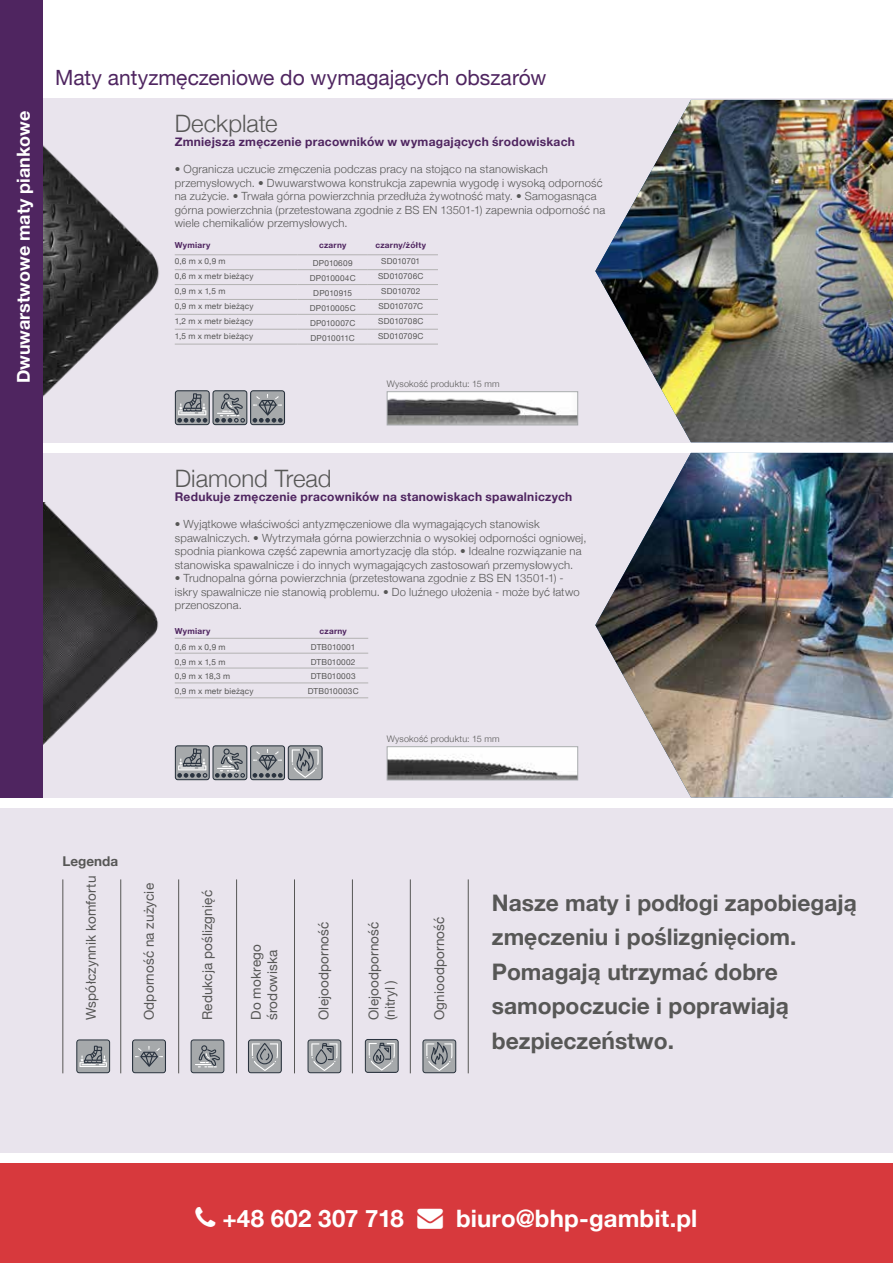
<style>
.page{position:relative;width:893px;height:1263px;background:#fff}
.page>*{position:absolute;margin:0;border:0;box-sizing:border-box;transform-origin:0 0}
.t1{font:700 24px "Helvetica Neue";letter-spacing:.005em;color:#fff}
.t2{font:300 24px "Helvetica Neue";color:#575756}
.t3{font:700 22.8px/34.7px "Helvetica Neue";color:#575756}
.t4{font:21px "Helvetica Neue";color:#4f2560}
.t5{font:700 18px "Helvetica Neue";color:#fff}
.t6{font:13.5px/16.2px "Helvetica Neue";letter-spacing:.01em;color:#575756}
.t7{font:700 13.5px "Helvetica Neue";color:#575756}
.t8{font:700 12px "Helvetica Neue";letter-spacing:.02em;color:#4f2560}
.t9{font:300 11.25px/13.5px "Helvetica Neue";letter-spacing:.02em;color:#575756}
.t10{font:300 9px "Helvetica Neue";letter-spacing:.025em;color:#575756}
.t11{font:8.25px "Helvetica Neue";letter-spacing:.02em;color:#575756}
.t12{font:8.25px "Helvetica Neue";color:#575756}
.t13{font:700 8.25px "Helvetica Neue";letter-spacing:.035em;color:#4f2560}
</style>
<div class="page">
<div style="left:0;top:98px;width:893px;height:344px;background:#e9e4ed"></div>
<div style="left:0;top:808px;width:893px;height:344px;background:#e9e4ed"></div>
<div style="left:0;top:453px;width:893px;height:344px;background:#e9e4ed"></div>
<img style="left:595px;top:453px;width:298px;height:344px">
<img style="left:595px;top:100px;width:298px;height:342px">
<img style="left:389px;top:748px;width:187px;height:30px">
<div style="left:387px;top:746px;width:191px;height:34px;border:1px solid #a6a9ab"></div>
<img style="left:389px;top:393px;width:187px;height:30px">
<div style="left:387px;top:391px;width:191px;height:34px;border:1px solid #a6a9ab"></div>
<img style="left:43px;top:145px;width:116px;height:252px">
<img style="left:43px;top:503px;width:116px;height:241px">
<div style="left:0;top:0;width:43px;height:797px;background:#4f2560"></div>
<svg style="left:76px;top:1039px;width:34px;height:34px"></svg>
<svg style="left:132px;top:1039px;width:34px;height:34px"></svg>
<svg style="left:190px;top:1039px;width:34px;height:34px"></svg>
<svg style="left:248px;top:1039px;width:34px;height:34px"></svg>
<svg style="left:307px;top:1039px;width:34px;height:34px"></svg>
<svg style="left:365px;top:1039px;width:34px;height:34px"></svg>
<svg style="left:422px;top:1039px;width:34px;height:34px"></svg>
<svg style="left:175px;top:745px;width:148px;height:35px"></svg>
<svg style="left:175px;top:390px;width:110px;height:35px"></svg>
<div style="left:0;top:1164px;width:893px;height:99px;background:#d7393d"></div>
<hr style="left:120px;top:879px;width:1px;height:194px;background:#575756">
<hr style="left:62px;top:879px;width:1px;height:194px;background:#575756">
<hr style="left:178px;top:879px;width:1px;height:194px;background:#575756">
<hr style="left:236px;top:879px;width:1px;height:194px;background:#575756">
<hr style="left:294px;top:879px;width:1px;height:194px;background:#575756">
<hr style="left:352px;top:879px;width:1px;height:194px;background:#575756">
<hr style="left:410px;top:879px;width:1px;height:194px;background:#575756">
<hr style="left:468px;top:879px;width:1px;height:194px;background:#575756">
<hr style="left:175px;top:638px;width:123px;height:1px;background:#b3b2b2">
<hr style="left:298px;top:638px;width:70px;height:1px;background:#b3b2b2">
<hr style="left:175px;top:653px;width:123px;height:1px;background:#b3b2b2">
<hr style="left:298px;top:653px;width:70px;height:1px;background:#b3b2b2">
<hr style="left:175px;top:668px;width:123px;height:1px;background:#b3b2b2">
<hr style="left:298px;top:668px;width:70px;height:1px;background:#b3b2b2">
<hr style="left:175px;top:683px;width:123px;height:1px;background:#b3b2b2">
<hr style="left:298px;top:683px;width:70px;height:1px;background:#b3b2b2">
<hr style="left:175px;top:697px;width:123px;height:1px;background:#b3b2b2">
<hr style="left:298px;top:697px;width:70px;height:1px;background:#b3b2b2">
<hr style="left:175px;top:255px;width:123px;height:1px;background:#b3b2b2">
<hr style="left:298px;top:255px;width:70px;height:1px;background:#b3b2b2">
<hr style="left:368px;top:255px;width:70px;height:1px;background:#b3b2b2">
<hr style="left:175px;top:269px;width:123px;height:1px;background:#b3b2b2">
<hr style="left:298px;top:269px;width:70px;height:1px;background:#b3b2b2">
<hr style="left:368px;top:269px;width:70px;height:1px;background:#b3b2b2">
<hr style="left:175px;top:284px;width:123px;height:1px;background:#b3b2b2">
<hr style="left:298px;top:284px;width:70px;height:1px;background:#b3b2b2">
<hr style="left:368px;top:284px;width:70px;height:1px;background:#b3b2b2">
<hr style="left:175px;top:299px;width:123px;height:1px;background:#b3b2b2">
<hr style="left:298px;top:299px;width:70px;height:1px;background:#b3b2b2">
<hr style="left:368px;top:299px;width:70px;height:1px;background:#b3b2b2">
<hr style="left:175px;top:314px;width:123px;height:1px;background:#b3b2b2">
<hr style="left:298px;top:314px;width:70px;height:1px;background:#b3b2b2">
<hr style="left:368px;top:314px;width:70px;height:1px;background:#b3b2b2">
<hr style="left:175px;top:329px;width:123px;height:1px;background:#b3b2b2">
<hr style="left:298px;top:329px;width:70px;height:1px;background:#b3b2b2">
<hr style="left:368px;top:329px;width:70px;height:1px;background:#b3b2b2">
<hr style="left:175px;top:344px;width:123px;height:1px;background:#b3b2b2">
<hr style="left:298px;top:344px;width:70px;height:1px;background:#b3b2b2">
<hr style="left:368px;top:344px;width:70px;height:1px;background:#b3b2b2">
<h3 class="t5" style="left:9px;top:383px;width:274px;rotate:-90deg">Dwuwarstwowe maty piankowe</h3>
<h3 class="t4" style="left:55px;top:62px;width:493px">Maty antyzmęczeniowe do wymagających obszarów</h3>
<h1 class="t2" style="left:175px;top:104px;width:104px">Deckplate</h1>
<p class="t8" style="left:175px;top:133px;width:402px">Zmniejsza zmęczenie pracowników w wymagających środowiskach</p>
<p class="t9" style="left:175px;top:162px;width:432px">• Ogranicza uczucie zmęczenia podczas pracy na stojąco na stanowiskach przemysłowych. • Dwuwarstwowa konstrukcja zapewnia wygodę i wysoką odporność na zużycie. • Trwała górna powierzchnia przedłuża żywotność maty. • Samogasnąca górna powierzchnia (przetestowana zgodnie z BS EN 13501-1) zapewnia odporność na wiele chemikaliów przemysłowych.</p>
<p class="t13" style="left:175px;top:239px;width:37px">Wymiary</p>
<p class="t13" style="left:319px;top:239px;width:29px">czarny</p>
<p class="t13" style="left:375px;top:239px;width:52px">czarny/żółty</p>
<p class="t11" style="left:175px;top:255px;width:52px">0,6 m x 0,9 m</p>
<p class="t11" style="left:313px;top:257px;width:41px">DP010609</p>
<p class="t12" style="left:381px;top:255px;width:40px">SD010701</p>
<p class="t11" style="left:175px;top:270px;width:80px">0,6 m x metr bieżący</p>
<p class="t11" style="left:310px;top:272px;width:47px">DP010004C</p>
<p class="t11" style="left:378px;top:270px;width:47px">SD010706C</p>
<p class="t11" style="left:175px;top:285px;width:52px">0,9 m x 1,5 m</p>
<p class="t12" style="left:313px;top:287px;width:40px">DP010915</p>
<p class="t12" style="left:381px;top:285px;width:41px">SD010702</p>
<p class="t11" style="left:175px;top:300px;width:80px">0,9 m x metr bieżący</p>
<p class="t11" style="left:310px;top:302px;width:47px">DP010005C</p>
<p class="t12" style="left:378px;top:300px;width:46px">SD010707C</p>
<p class="t11" style="left:175px;top:315px;width:80px">1,2 m x metr bieżący</p>
<p class="t11" style="left:310px;top:317px;width:47px">DP010007C</p>
<p class="t11" style="left:378px;top:315px;width:47px">SD010708C</p>
<p class="t11" style="left:175px;top:330px;width:80px">1,5 m x metr bieżący</p>
<p class="t12" style="left:311px;top:332px;width:46px">DP010011C</p>
<p class="t11" style="left:378px;top:330px;width:47px">SD010709C</p>
<p class="t10" style="left:387px;top:377px;width:114px">Wysokość produktu: 15 mm</p>
<h1 class="t2" style="left:175px;top:459px;width:158px">Diamond Tread</h1>
<p class="t8" style="left:175px;top:488px;width:399px">Redukuje zmęczenie pracowników na stanowiskach spawalniczych</p>
<p class="t9" style="left:175px;top:517px;width:413px">• Wyjątkowe właściwości antyzmęczeniowe dla wymagających stanowisk spawalniczych. • Wytrzymała górna powierzchnia o wysokiej odporności ogniowej, spodnia piankowa część zapewnia amortyzację dla stóp. • Idealne rozwiązanie na stanowiska spawalnicze i do innych wymagających zastosowań przemysłowych.</p>
<p class="t9" style="left:175px;top:571px;width:406px">• Trudnopalna górna powierzchnia (przetestowana zgodnie z BS EN 13501-1) - iskry spawalnicze nie stanowią problemu. • Do luźnego ułożenia - może być łatwo przenoszona.</p>
<p class="t13" style="left:175px;top:624px;width:37px">Wymiary</p>
<p class="t13" style="left:319px;top:624px;width:29px">czarny</p>
<p class="t11" style="left:175px;top:641px;width:52px">0,6 m x 0,9 m</p>
<p class="t11" style="left:311px;top:641px;width:46px">DTB010001</p>
<p class="t11" style="left:175px;top:656px;width:52px">0,9 m x 1,5 m</p>
<p class="t11" style="left:311px;top:656px;width:46px">DTB010002</p>
<p class="t11" style="left:175px;top:670px;width:57px">0,9 m x 18,3 m</p>
<p class="t11" style="left:311px;top:670px;width:46px">DTB010003</p>
<p class="t11" style="left:175px;top:685px;width:80px">0,9 m x metr bieżący</p>
<p class="t11" style="left:308px;top:685px;width:52px">DTB010003C</p>
<p class="t10" style="left:387px;top:732px;width:114px">Wysokość produktu: 15 mm</p>
<p class="t7" style="left:62px;top:850px;width:57px">Legenda</p>
<p class="t6" style="left:84px;top:1020px;width:146px;rotate:-90deg">Współczynnik komfortu</p>
<p class="t6" style="left:142px;top:1020px;width:138px;rotate:-90deg">Odporność na zużycie</p>
<p class="t6" style="left:200px;top:1020px;width:132px;rotate:-90deg">Redukcja poślizgnięć</p>
<p class="t6" style="left:249px;top:1020px;width:77px;rotate:-90deg">Do mokrego środowiska</p>
<p class="t6" style="left:316px;top:1020px;width:100px;rotate:-90deg">Olejoodporność</p>
<p class="t6" style="left:366px;top:1020px;width:100px;rotate:-90deg">Olejoodporność (nitryl )</p>
<p class="t6" style="left:432px;top:1020px;width:105px;rotate:-90deg">Ognioodporność</p>
<h2 class="t3" style="left:492px;top:886px;width:367px">Nasze maty i podłogi zapobiegają zmęczeniu i poślizgnięciom.<br>Pomagają utrzymać dobre samopoczucie i poprawiają bezpieczeństwo.</h2>
<h1 class="t1" style="left:222px;top:1199px;width:477px">+48 602 307 718 → biuro@bhp-gambit.pl</h1>
</div>
